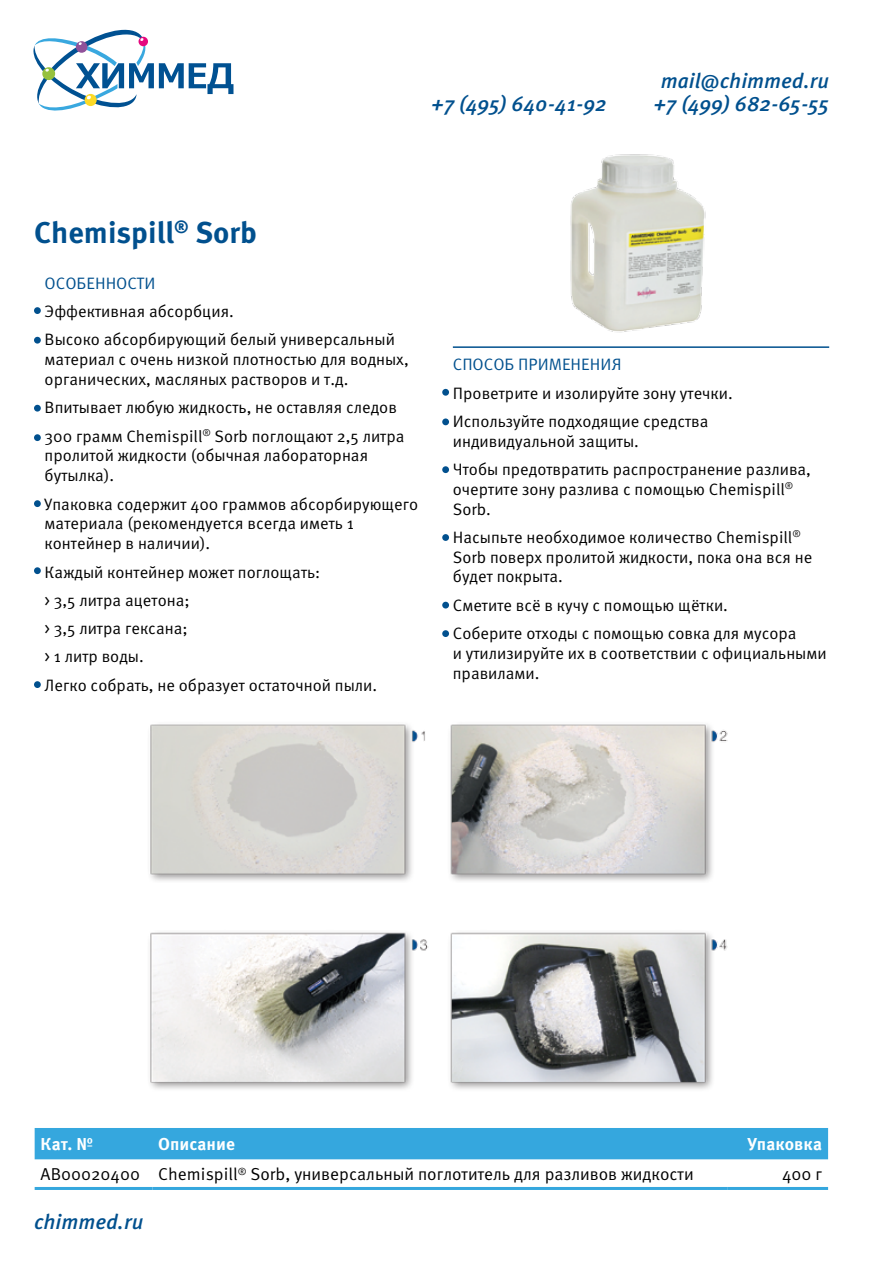
<style>
.page{position:relative;width:893px;height:1263px;background:#fff}
.page>*{position:absolute;margin:0;border:0;box-sizing:border-box;transform-origin:0 0}
.t1{font:700 30px "Meta Pro";color:#01508e}
.t2{font:italic 500 21px "Meta Pro";color:#01508e}
.t3{font:17.25px "Meta Pro";color:#000}
.t4{font:700 17.25px "Meta Pro";color:#fff}
.t5{font:16.5px/28.3px "Meta Pro";color:#000}
.t6{font:16.5px "Meta Pro";color:#01508e}
</style>
<div class="page">
<svg style="left:33px;top:30px;width:200px;height:81px"></svg>
<img style="left:150px;top:724px;width:578px;height:365px">
<img style="left:570px;top:154px;width:136px;height:179px">
<div style="left:34px;top:307px;width:7px;height:7px;background:#01508e;border-radius:50%"></div>
<div style="left:34px;top:337px;width:7px;height:7px;background:#01508e;border-radius:50%"></div>
<div style="left:34px;top:405px;width:7px;height:7px;background:#01508e;border-radius:50%"></div>
<div style="left:34px;top:434px;width:7px;height:7px;background:#01508e;border-radius:50%"></div>
<div style="left:34px;top:500px;width:7px;height:7px;background:#01508e;border-radius:50%"></div>
<div style="left:34px;top:567px;width:7px;height:7px;background:#01508e;border-radius:50%"></div>
<div style="left:34px;top:681px;width:7px;height:7px;background:#01508e;border-radius:50%"></div>
<div style="left:442px;top:389px;width:7px;height:7px;background:#01508e;border-radius:50%"></div>
<div style="left:442px;top:418px;width:7px;height:7px;background:#01508e;border-radius:50%"></div>
<div style="left:442px;top:466px;width:7px;height:7px;background:#01508e;border-radius:50%"></div>
<div style="left:442px;top:534px;width:7px;height:7px;background:#01508e;border-radius:50%"></div>
<div style="left:442px;top:602px;width:7px;height:6px;background:#01508e;border-radius:50%"></div>
<div style="left:442px;top:630px;width:7px;height:7px;background:#01508e;border-radius:50%"></div>
<div style="left:35px;top:1128px;width:793px;height:31px;background:#35a7de"></div>
<hr style="left:35px;top:1187px;width:117px;height:3px;background:#35a7de">
<hr style="left:152px;top:1187px;width:576px;height:3px;background:#35a7de">
<hr style="left:728px;top:1187px;width:100px;height:3px;background:#35a7de">
<hr style="left:453px;top:346px;width:376px;height:2px;background:#01508e">
<p class="t2" style="left:661px;top:68px;width:170px">mail@chimmed.ru</p>
<p class="t2" style="left:432px;top:90px;width:177px">+7 (495) 640-41-92</p>
<p class="t2" style="left:654px;top:90px;width:177px">+7 (499) 682-65-55</p>
<h1 class="t1" style="left:34px;top:214px;width:225px">Chemispill<sup>®</sup> Sorb</h1>
<p class="t6" style="left:45px;top:273px;width:112px">ОСОБЕННОСТИ</p>
<p class="t5" style="left:45px;top:298px;width:352px">Эффективная абсорбция.<br>Высоко абсорбирующий белый универсальный</p>
<p class="t5" style="left:45px;top:350px;width:366px;line-height:19.8px">материал с очень низкой плотностью для водных, органических, масляных растворов и т.д.</p>
<p class="t5" style="left:45px;top:394px;width:361px">Впитывает любую жидкость, не оставляя следов<br>300 грамм Chemispill<sup>®</sup> Sorb поглощают 2,5 литра</p>
<p class="t5" style="left:45px;top:446px;width:325px;line-height:19.8px">пролитой жидкости (обычная лабораторная бутылка).</p>
<p class="t5" style="left:45px;top:494px;width:375px;line-height:19.8px">Упаковка содержит 400 граммов абсорбирующего материала (рекомендуется всегда иметь 1 контейнер в наличии).</p>
<p class="t5" style="left:45px;top:558px;width:334px">Каждый контейнер может поглощать:<br>&gt; 3,5 литра ацетона;<br>&gt; 3,5 литра гексана;<br>&gt; 1 литр воды.<br>Легко собрать, не образует остаточной пыли.</p>
<p class="t6" style="left:453px;top:354px;width:170px">СПОСОБ ПРИМЕНЕНИЯ</p>
<p class="t5" style="left:453px;top:379px;width:281px">Проветрите и изолируйте зону утечки.<br>Используйте подходящие средства</p>
<p class="t5" style="left:453px;top:427px;width:360px">индивидуальной защиты.<br>Чтобы предотвратить распространение разлива,</p>
<p class="t5" style="left:453px;top:480px;width:342px;line-height:19.8px">очертите зону разлива с помощью Chemispill<sup>®<br></sup>Sorb.</p>
<p class="t5" style="left:453px;top:528px;width:361px;line-height:19.8px">Насыпьте необходимое количество Chemispill<sup>®<br></sup>Sorb поверх пролитой жидкости, пока она вся не будет покрыта.</p>
<p class="t5" style="left:453px;top:591px;width:345px">Сметите всё в кучу с помощью щётки.<br>Соберите отходы с помощью совка для мусора</p>
<p class="t5" style="left:453px;top:644px;width:375px;line-height:19.8px">и утилизируйте их в соответствии с официальными правилами.</p>
<p class="t4" style="left:41px;top:1133px;width:54px">Кат. №</p>
<p class="t4" style="left:158px;top:1133px;width:78px">Описание</p>
<p class="t4" style="left:747px;top:1133px;width:76px">Упаковка</p>
<p class="t3" style="left:41px;top:1163px;width:654px">AB00020400 Chemispill<sup>®</sup> Sorb, универсальный поглотитель для разливов жидкости</p>
<p class="t3" style="left:782px;top:1163px;width:41px">400 г</p>
<p class="t2" style="left:34px;top:1208px;width:111px">chimmed.ru</p>
</div>
